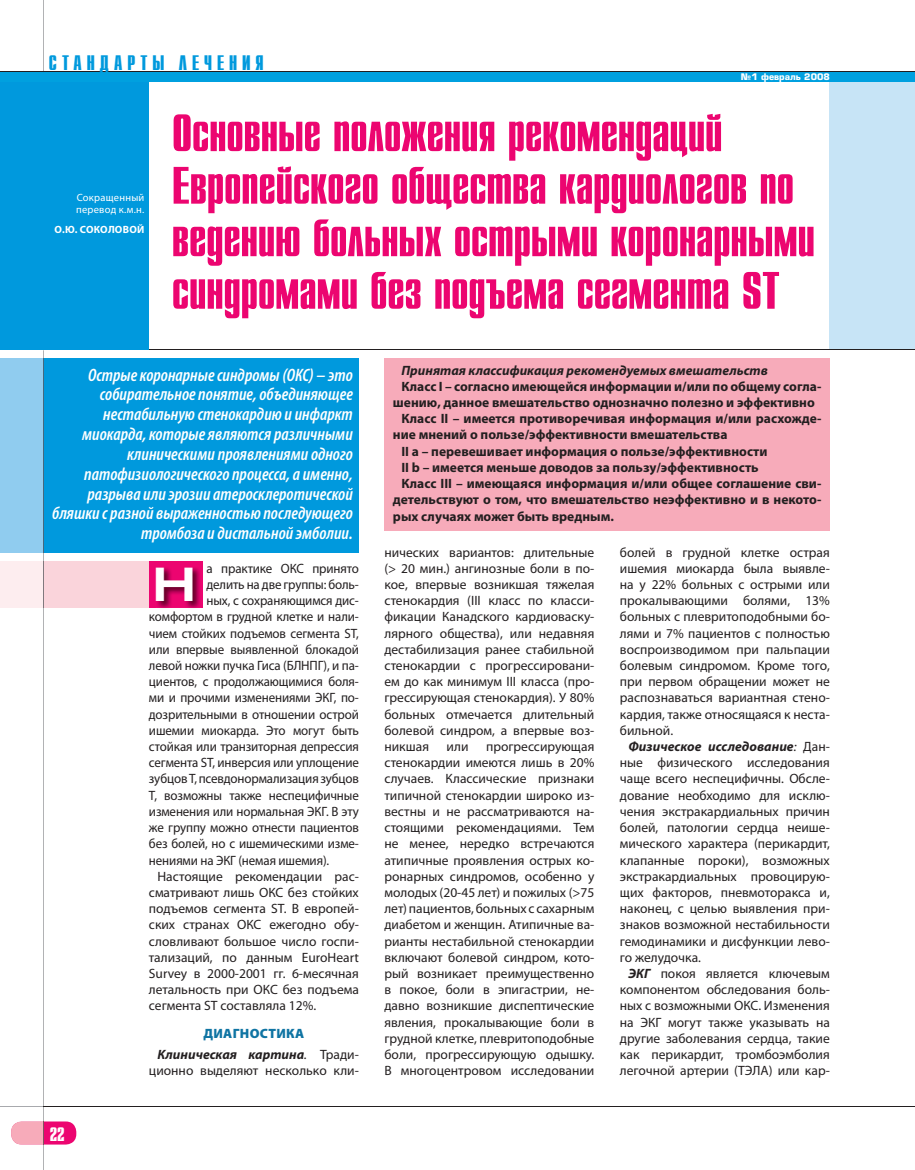
<style>
.page{position:relative;width:915px;height:1170px;background:#fff}
.page>*{position:absolute;margin:0;border:0;box-sizing:border-box;transform-origin:0 0}
.t1{font:52.5px/52.5px "Star C";color:#ec0570}
.t2{font:700 48px "Europe Ext";color:#fff}
.t3{font:21px "Star C";letter-spacing:.24em;color:#09d}
.t4{font:19.5px "Star C";color:#fff}
.t5{font:italic 600 condensed 18px/19.8px "Myriad Pro";color:#fff;text-align:right}
.t6{font:13.5px/16.2px "Myriad Pro";letter-spacing:-.005em;color:#231f20;text-align:justify}
.t7{font:13.5px "Myriad Pro";letter-spacing:-.005em;color:#231f20;scale:.96 1}
.t8{font:700 13.5px "Myriad Pro";color:#231f20}
.t9{font:italic 700 13.5px/20.7px "Myriad Pro";color:#231f20}
.t10{font:10.5px/11.6px "Myriad Pro";letter-spacing:.02em;color:#fff}
.t11{font:700 10.5px "Myriad Pro";letter-spacing:.02em;color:#fff}
.t12{font:700 8.85px "Europe";color:#fff}
.s1{font-weight:900;font-style:normal;color:#0f74a3}
.s2{font-weight:400}
.s3{font-weight:400;font-style:normal}
.s4{font-weight:700;font-style:italic}
.s5{font-style:italic}
</style>
<div class="page">
<div style="left:11px;top:1121px;width:65px;height:23px;background:#ec0570;border-radius:11px"></div>
<div style="left:0;top:358px;width:359px;height:194px;background:#09d"></div>
<div style="left:829px;top:81px;width:85px;height:269px;background:#c7e4f6"></div>
<hr style="left:0;top:349px;width:914px;height:1px;background:#231f20">
<hr style="left:0;top:1105px;width:914px;height:1px;background:#231f20">
<div style="left:384px;top:358px;width:445px;height:173px;background:#f7abba"></div>
<div style="left:0;top:561px;width:189px;height:46px;background:#fad4db"></div>
<div style="left:149px;top:561px;width:53px;height:46px;background:#ec0570"></div>
<img style="left:156px;top:568px;width:45px;height:40px">
<div style="left:0;top:358px;width:43px;height:194px;background:#90ccef"></div>
<hr style="left:0;top:1105px;width:43px;height:1px;background:#a8a9ad">
<div style="left:0;top:561px;width:43px;height:46px;background:#fdedef"></div>
<hr style="left:43px;top:0;width:1px;height:349px;background:#808285">
<hr style="left:43px;top:607px;width:1px;height:498px;background:#808285">
<hr style="left:43px;top:358px;width:1px;height:194px;background:#47697e">
<svg style="left:11px;top:1105px;width:33px;height:64px"></svg>
<hr style="left:43px;top:561px;width:1px;height:46px;background:#80787d">
<hr style="left:0;top:71px;width:914px;height:2px;background:#231f20">
<div style="left:0;top:81px;width:148px;height:269px;background:#09d"></div>
<div style="left:0;top:72px;width:914px;height:10px;background:#00a0df"></div>
<h3 class="t3" style="left:49px;top:52px;width:216px">СТАНДАРТЫ ЛЕЧЕНИЯ</h3>
<p class="t12" style="left:740px;top:71px;width:90px">№1 февраль 2008</p>
<p class="t10" style="left:76px;top:191px;width:70px">Сокращенный перевод к.м.н.</p>
<p class="t11" style="left:54px;top:222px;width:91px">О.Ю. СОКОЛОВОЙ</p>
<h1 class="t1" style="left:172px;top:108px;width:644px">Основные положения рекомендаций Европейского общества кардиологов по ведению больных острыми коронарными синдромами без подъема сегмента ST</h1>
<p class="t5" style="left:52px;top:364px;width:302px">Острые коронарные синдромы (ОКС) – это собирательное понятие, объединяющее нестабильную стенокардию и инфаркт миокарда, которые являются различными клиническими проявлениями одного патофизиологического процесса, а именно, разрыва или эрозии атеросклеротической бляшки с разной выраженностью последующего тромбоза и дистальной эмболии.</p>
<h3 class="t4" style="left:50px;top:1123px;width:17px">22</h3>
<p class="t7" style="left:206px;top:560px;width:160px">а практике ОКС принято</p>
<p class="t7" style="left:206px;top:576px;width:160px">делить на две группы: боль-</p>
<p class="t7" style="left:206px;top:592px;width:160px">ных, с сохраняющимся дис-</p>
<p class="t7" style="left:149px;top:608px;width:220px">комфортом в грудной клетке и нали-</p>
<p class="t7" style="left:149px;top:624px;width:220px">чием стойких подъемов сегмента SТ,</p>
<p class="t7" style="left:149px;top:641px;width:220px">или впервые выявленной блокадой</p>
<p class="t7" style="left:149px;top:657px;width:220px">левой ножки пучка Гиса (БЛНПГ), и па-</p>
<p class="t7" style="left:149px;top:673px;width:220px">циентов, с продолжающимися боля-</p>
<p class="t7" style="left:149px;top:689px;width:220px">ми и прочими изменениями ЭКГ, по-</p>
<p class="t7" style="left:149px;top:705px;width:220px">дозрительными в отношении острой</p>
<p class="t7" style="left:149px;top:722px;width:220px">ишемии миокарда. Это могут быть</p>
<p class="t7" style="left:149px;top:738px;width:220px">стойкая или транзиторная депрессия</p>
<p class="t7" style="left:149px;top:754px;width:220px">сегмента ST, инверсия или уплощение</p>
<p class="t7" style="left:149px;top:770px;width:220px">зубцов Т, псевдонормализация зубцов</p>
<p class="t7" style="left:149px;top:786px;width:220px">Т, возможны также неспецифичные</p>
<p class="t7" style="left:149px;top:803px;width:220px">изменения или нормальная ЭКГ. В эту</p>
<p class="t7" style="left:149px;top:819px;width:220px">же группу можно отнести пациентов</p>
<p class="t7" style="left:149px;top:835px;width:220px">без болей, но с ишемическими изме-</p>
<p class="t7" style="left:149px;top:851px;width:189px">нениями на ЭКГ (немая ишемия).</p>
<p class="t6" style="left:157px;top:867px;width:203px">Настоящие рекомендации рас-</p>
<p class="t6" style="left:149px;top:884px;width:211px">сматривают лишь ОКС без стойких</p>
<p class="t6" style="left:149px;top:900px;width:211px">подъемов сегмента ST. В европей-</p>
<p class="t6" style="left:149px;top:916px;width:211px">ских странах ОКС ежегодно обу-</p>
<p class="t6" style="left:149px;top:932px;width:211px">словливают большое число госпи-</p>
<p class="t6" style="left:149px;top:948px;width:211px">тализаций, по данным EuroHeart</p>
<p class="t6" style="left:149px;top:965px;width:211px">Survey в 2000-2001 гг. 6-месячная</p>
<p class="t6" style="left:149px;top:981px;width:211px">летальность при ОКС без подъема</p>
<p class="t6" style="left:149px;top:997px;width:169px">сегмента ST составляла 12%.</p>
<p class="t9" style="left:157px;top:1022px;width:203px;text-indent:46px"><span class="s1">ДИАГНОСТИКА<br></span>Клиническая картина<span class="s2">.</span> <span class="s3">Тради-</span></p>
<p class="t6" style="left:149px;top:1062px;width:211px">ционно выделяют несколько кли-</p>
<h2 class="t2" style="left:153px;top:557px;width:43px">Н</h2>
<p class="t9" style="left:401px;top:359px;width:368px">Принятая классификация рекомендуемых вмешательств</p>
<p class="t8" style="left:401px;top:377px;width:421px">Класс I – согласно имеющейся информации и/или по общему согла-</p>
<p class="t8" style="left:393px;top:393px;width:423px">шению, данное вмешательство однозначно полезно и эффективно</p>
<p class="t8" style="left:401px;top:410px;width:421px">Класс II – имеется противоречивая информация и/или расхожде-</p>
<p class="t8" style="left:393px;top:426px;width:336px">ние мнений о пользе/эффективности вмешательства</p>
<p class="t8" style="left:401px;top:442px;width:367px">II a – перевешивает информация о пользе/эффективности</p>
<p class="t8" style="left:401px;top:458px;width:358px">II b – имеется меньше доводов за пользу/эффективность</p>
<p class="t8" style="left:401px;top:474px;width:421px">Класс III – имеющаяся информация и/или общее соглашение сви-</p>
<p class="t8" style="left:393px;top:491px;width:430px">детельствуют о том, что вмешательство неэффективно и в некото-</p>
<p class="t8" style="left:393px;top:507px;width:222px">рых случаях может быть вредным.</p>
<p class="t6" style="left:384px;top:543px;width:211px">нических вариантов: длительные (&gt; 20 мин.) ангинозные боли в по&shy;кое, впервые возникшая тяжелая стенокардия (III класс по класси&shy;фикации Канадского кардиоваску&shy;лярного общества), или недавняя дестабилизация ранее стабильной стенокардии с прогрессировани&shy;ем до как минимум III класса (про&shy;грессирующая стенокардия). У 80% больных отмечается длительный болевой синдром, а впервые воз&shy;никшая</p>
<p class="t6" style="left:384px;top:738px;width:211px;text-indent:102px">прогрессирующая стенокардии имеются лишь в 20% случаев. Классические признаки типичной стенокардии широко из&shy;вестны и не рассматриваются на&shy;стоящими рекомендациями. Тем не менее, нередко встречаются атипичные проявления острых ко&shy;ронарных синдромов, особенно у молодых (20-45 лет) и пожилых (&gt;75 лет) пациентов, больных с сахарным диабетом и женщин. Атипичные ва&shy;рианты нестабильной стенокардии включают болевой синдром, кото&shy;рый возникает преимущественно в покое, боли в эпигастрии, не&shy;давно возникшие диспептические явления, прокалывающие боли в грудной клетке, плевритоподобные боли, прогрессирующую одышку.<br>В многоцентровом исследовании</p>
<p class="t6" style="left:446px;top:738px;width:23px">или</p>
<p class="t6" style="left:619px;top:543px;width:211px">болей в грудной клетке острая ишемия миокарда была выявле&shy;на у 22% больных с острыми или прокалывающими болями, 13% больных с плевритоподобными бо&shy;лями и 7% пациентов с полностью воспроизводимом при пальпации болевым синдромом. Кроме того, при первом обращении может не распознаваться вариантная стено&shy;кардия, также относящаяся к неста&shy;бильной.</p>
<p class="t6" style="left:619px;top:738px;width:211px;text-indent:9px"><span class="s4">Физическое исследование</span><span class="s5">:</span> Дан&shy;ные физического исследования чаще всего неспецифичны. Обсле&shy;дование необходимо для исклю&shy;чения экстракардиальных причин болей, патологии сердца неише&shy;мического характера (перикардит, клапанные пороки), возможных экстракардиальных провоцирую&shy;щих факторов, пневмоторакса и, наконец, с целью выявления при&shy;знаков возможной нестабильности гемодинамики и дисфункции лево&shy;го желудочка.</p>
<p class="t6" style="left:619px;top:965px;width:211px;text-indent:9px"><span class="s4">ЭКГ</span> покоя является ключевым компонентом обследования боль&shy;ных с возможными ОКС. Изменения на ЭКГ могут также указывать на другие заболевания сердца, такие как перикардит, тромбоэмболия легочной артерии (ТЭЛА) или кар-</p>
</div>
